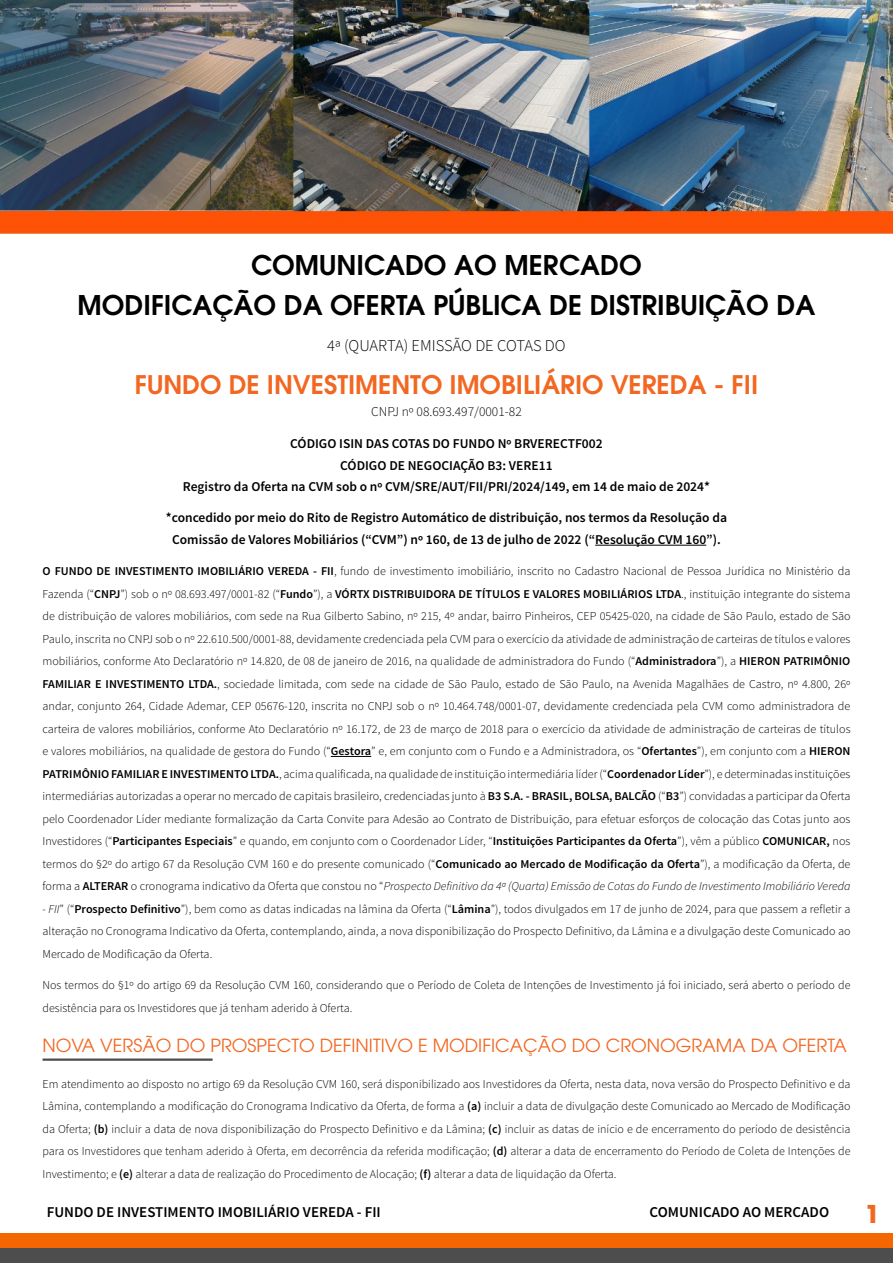
<style>
.page{position:relative;width:893px;height:1263px;background:#fff}
.page>*{position:absolute;margin:0;border:0;box-sizing:border-box;transform-origin:0 0}
.t1{font:600 27px/39.8px "ITC Avant Garde Pro";color:#000;text-align:center}
.t2{font:600 25.5px "ITC Avant Garde Pro";color:#f26721}
.t3{font:700 24.45px "ITC Avant Garde Pro";color:#f26721}
.t4{font:18px "ITC Avant Garde Pro";color:#f26721}
.t5{font:300 16.5px "Source Sans Pro";color:#000}
.t6{font:600 15px "Source Sans Pro";color:#000}
.t7{font:600 13.5px/21.8px "Source Sans Pro";color:#000;text-align:center}
.t8{font:300 13.5px "Source Sans Pro";color:#000}
.t9{font:300 12px/22.5px "Source Sans Pro";color:#000;text-align:justify}
.s1{font-weight:600}
.s2{font-style:italic}
</style>
<div class="page">
<img style="left:0;top:0;width:892px;height:234px">
<div style="left:0;top:1248px;width:893px;height:15px;background:#4d4d4d"></div>
<div style="left:0;top:1233px;width:893px;height:15px;background:#f46700"></div>
<hr style="left:595px;top:545px;width:111px;height:1px;background:#000">
<hr style="left:331px;top:756px;width:40px;height:1px;background:#000">
<hr style="left:43px;top:1058px;width:170px;height:3px;background:#4d4d4d">
<h1 class="t1" style="left:78px;top:245px;width:739px">COMUNICADO AO MERCADO<br>MODIFICAÇÃO DA OFERTA PÚBLICA DE DISTRIBUIÇÃO DA</h1>
<h3 class="t5" style="left:327px;top:335px;width:240px">4ª (QUARTA) EMISSÃO DE COTAS DO</h3>
<h2 class="t2" style="left:135px;top:368px;width:625px">FUNDO DE INVESTIMENTO IMOBILIÁRIO VEREDA - FII</h2>
<p class="t8" style="left:371px;top:403px;width:152px">CNPJ nº 08.693.497/0001-82</p>
<p class="t7" style="left:183px;top:433px;width:529px">CÓDIGO ISIN DAS COTAS DO FUNDO Nº BRVERECTF002<br>CÓDIGO DE NEGOCIAÇÃO B3: VERE11<br>Registro da Oferta na CVM sob o nº CVM/SRE/AUT/FII/PRI/2024/149, em 14 de maio de 2024*</p>
<p class="t7" style="left:166px;top:507px;width:563px">*concedido por meio do Rito de Registro Automático de distribuição, nos termos da Resolução da<br>Comissão de Valores Mobiliários (“CVM”) nº 160, de 13 de julho de 2022 (“Resolução CVM 160”).</p>
<p class="t9" style="left:43px;top:560px;width:810px"><span class="s1">O FUNDO DE INVESTIMENTO IMOBILIÁRIO VEREDA - FII</span>, fundo de investimento imobiliário, inscrito no Cadastro Nacional de Pessoa Jurídica no Ministério da Fazenda (“<span class="s1">CNPJ</span>”) sob o nº 08.693.497/0001-82 (“<span class="s1">Fundo</span>”), a <span class="s1">VÓRTX DISTRIBUIDORA DE TÍTULOS E VALORES MOBILIÁRIOS LTDA</span>., instituição integrante do sistema de distribuição de valores mobiliários, com sede na Rua Gilberto Sabino, nº 215, 4º andar, bairro Pinheiros, CEP 05425-020, na cidade de São Paulo, estado de São Paulo, inscrita no CNPJ sob o nº 22.610.500/0001-88, devidamente credenciada pela CVM para o exercício da atividade de administração de carteiras de títulos e valores mobiliários, conforme Ato Declaratório nº 14.820, de 08 de janeiro de 2016, na qualidade de administradora do Fundo (“<span class="s1">Administradora</span>”), a <span class="s1">HIERON PATRIMÔNIO FAMILIAR E INVESTIMENTO LTDA.</span>, sociedade limitada, com sede na cidade de São Paulo, estado de São Paulo, na Avenida Magalhães de Castro, nº 4.800, 26º andar, conjunto 264, Cidade Ademar, CEP 05676-120, inscrita no CNPJ sob o nº 10.464.748/0001-07, devidamente credenciada pela CVM como administradora de carteira de valores mobiliários, conforme Ato Declaratório nº 16.172, de 23 de março de 2018 para o exercício da atividade de administração de carteiras de títulos e valores mobiliários, na qualidade de gestora do Fundo (“<span class="s1">Gestora</span>” e, em conjunto com o Fundo e a Administradora, os “<span class="s1">Ofertantes</span>”), em conjunto com a <span class="s1">HIERON PATRIMÔNIO FAMILIAR E INVESTIMENTO LTDA.</span>, acima qualificada, na qualidade de instituição intermediária líder (“<span class="s1">Coordenador Líder</span>”), e determinadas instituições intermediárias autorizadas a operar no mercado de capitais brasileiro, credenciadas junto à <span class="s1">B3 S.A. - BRASIL, BOLSA, BALCÃO</span> (“<span class="s1">B3</span>”) convidadas a participar da Oferta pelo Coordenador Líder mediante formalização da Carta Convite para Adesão ao Contrato de Distribuição, para efetuar esforços de colocação das Cotas junto aos Investidores (“<span class="s1">Participantes Especiais</span>” e quando, em conjunto com o Coordenador Líder, “<span class="s1">Instituições Participantes da Oferta</span>”), vêm a público <span class="s1">COMUNICAR,</span> nos termos do §2º do artigo 67 da Resolução CVM 160 e do presente comunicado (“<span class="s1">Comunicado ao Mercado de Modificação da Oferta</span>”), a modificação da Oferta, de forma a <span class="s1">ALTERAR</span> o cronograma indicativo da Oferta que constou no “<span class="s2">Prospecto Definitivo da 4ª (Quarta) Emissão de Cotas do Fundo de Investimento Imobiliário Vereda</span></p>
<p class="t9" style="left:43px;top:897px;width:809px"><span class="s2">- FII</span>” (“<span class="s1">Prospecto Definitivo</span>”), bem como as datas indicadas na lâmina da Oferta (“<span class="s1">Lâmina</span>”), todos divulgados em 17 de junho de 2024, para que passem a refletir a alteração no Cronograma Indicativo da Oferta, contemplando, ainda, a nova disponibilização do Prospecto Definitivo, da Lâmina e a divulgação deste Comunicado ao Mercado de Modificação da Oferta.</p>
<p class="t9" style="left:43px;top:974px;width:809px">Nos termos do §1º do artigo 69 da Resolução CVM 160, considerando que o Período de Coleta de Intenções de Investimento já foi iniciado, será aberto o período de desistência para os Investidores que já tenham aderido à Oferta.</p>
<h3 class="t4" style="left:43px;top:1034px;width:806px">NOVA VERSÃO DO PROSPECTO DEFINITIVO E MODIFICAÇÃO DO CRONOGRAMA DA OFERTA</h3>
<p class="t9" style="left:43px;top:1073px;width:809px">Em atendimento ao disposto no artigo 69 da Resolução CVM 160, será disponibilizado aos Investidores da Oferta, nesta data, nova versão do Prospecto Definitivo e da Lâmina, contemplando a modificação do Cronograma Indicativo da Oferta, de forma a <span class="s1">(a)</span> incluir a data de divulgação deste Comunicado ao Mercado de Modificação da Oferta; <span class="s1">(b)</span> incluir a data de nova disponibilização do Prospecto Definitivo e da Lâmina; <span class="s1">(c)</span> incluir as datas de início e de encerramento do período de desistência para os Investidores que tenham aderido à Oferta, em decorrência da referida modificação; <span class="s1">(d)</span> alterar a data de encerramento do Período de Coleta de Intenções de Investimento; e <span class="s1">(e)</span> alterar a data de realização do Procedimento de Alocação; <span class="s1">(f)</span> alterar a data de liquidação da Oferta.</p>
<p class="t6" style="left:47px;top:1203px;width:336px">FUNDO DE INVESTIMENTO IMOBILIÁRIO VEREDA - FII</p>
<p class="t6" style="left:650px;top:1203px;width:181px">COMUNICADO AO MERCADO</p>
<h3 class="t3" style="left:865px;top:1198px;width:17px">1</h3>
</div>
